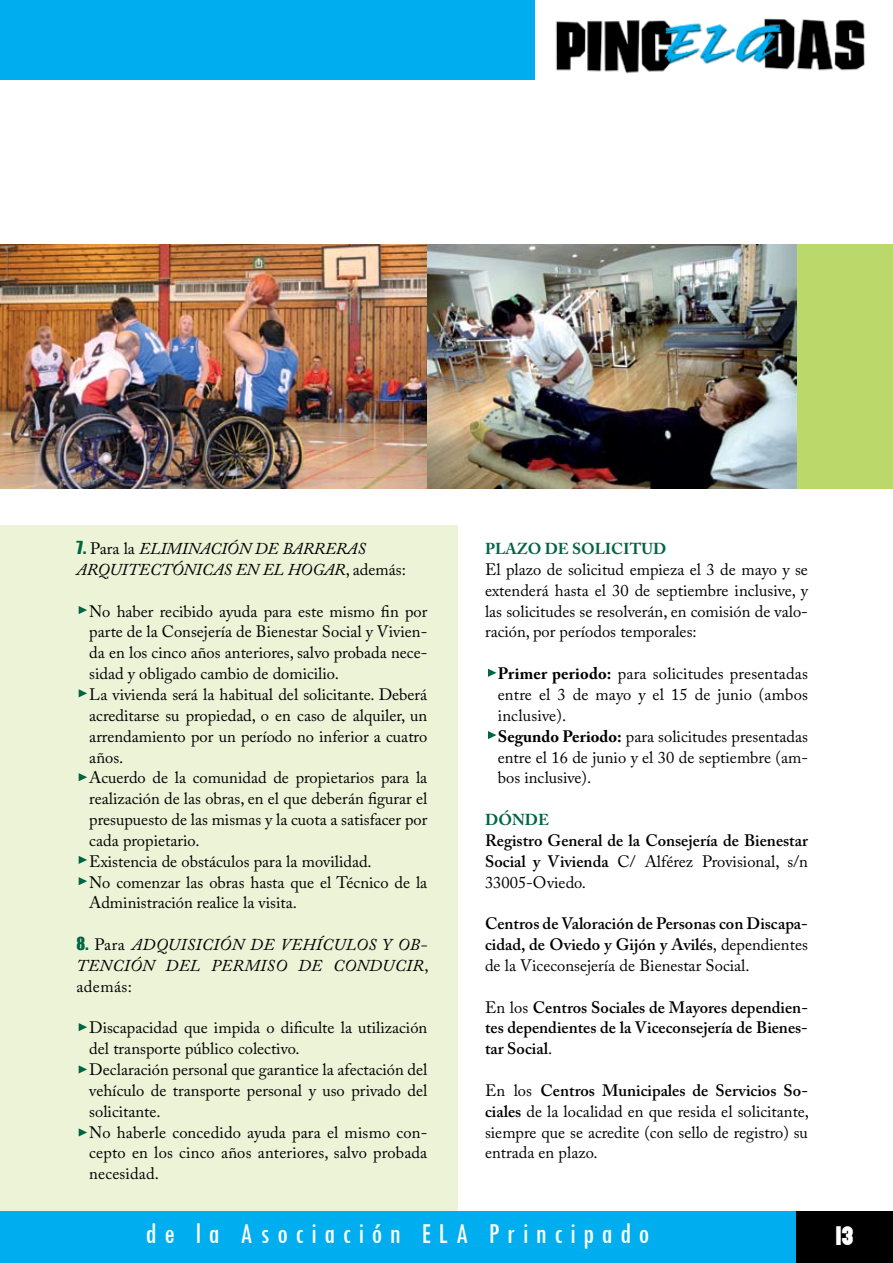
<style>
.page{position:relative;width:893px;height:1263px;background:#fff}
.page>*{position:absolute;margin:0;border:0;box-sizing:border-box;transform-origin:0 0}
.t1{font:700 condensed 37.5px "Utility";color:#fff}
.t2{font:condensed 30px "Tw Cen";letter-spacing:.25em;color:#fff}
.t3{font:16.5px/20.9px "Adobe Caslon Pro";color:#000}
.t4{font:600 16.5px/20.9px "Adobe Caslon Pro";color:#000;text-align:justify}
.t5{font:italic 16.5px/20.9px "Adobe Caslon Pro";letter-spacing:.01em;color:#000}
.t6{font:700 15.75px "Adobe Caslon Pro";color:#006543}
.s1{font-family:"Impact";font-style:normal;color:#006543}
.s2{font-style:normal}
.s3{font-weight:700}
.s4{font-weight:400}
.s5{font-weight:600}
</style>
<div class="page">
<div style="left:0;top:525px;width:457px;height:727px;background:#ecf3d7"></div>
<div style="left:792px;top:244px;width:101px;height:245px;background:#bbd86b"></div>
<img style="left:0;top:244px;width:427px;height:245px">
<img style="left:555px;top:18px;width:310px;height:56px">
<div style="left:0;top:0;width:534px;height:79px;background:#00aeef"></div>
<div style="left:0;top:1212px;width:797px;height:51px;background:#00aeef"></div>
<div style="left:796px;top:1212px;width:97px;height:51px;background:#000"></div>
<img style="left:427px;top:244px;width:369px;height:245px">
<svg style="left:79px;top:606px;width:8px;height:8px"></svg>
<svg style="left:79px;top:689px;width:8px;height:8px"></svg>
<svg style="left:79px;top:773px;width:8px;height:8px"></svg>
<svg style="left:79px;top:856px;width:8px;height:8px"></svg>
<svg style="left:79px;top:877px;width:8px;height:8px"></svg>
<svg style="left:79px;top:1023px;width:8px;height:8px"></svg>
<svg style="left:79px;top:1065px;width:8px;height:8px"></svg>
<svg style="left:79px;top:1128px;width:8px;height:8px"></svg>
<svg style="left:488px;top:731px;width:8px;height:8px"></svg>
<svg style="left:488px;top:669px;width:8px;height:8px"></svg>
<p class="t5" style="left:77px;top:538px;width:331px"><span class="s1">7.</span> <span class="s2">Para la</span> ELIMINACIÓN DE BARRERAS<br>ARQUITECTÓNICAS EN EL HOGAR<span class="s2">, además:</span></p>
<p class="t3" style="left:89px;top:600px;width:340px">No haber recibido ayuda para este mismo fin por parte de la Consejería de Bienestar Social y Vivien&shy;da en los cinco años anteriores, salvo probada nece&shy;sidad y obligado cambio de domicilio.<br>La vivienda será la habitual del solicitante. Deberá acreditarse su propiedad, o en caso de alquiler, un arrendamiento por un período no inferior a cuatro años.<br>Acuerdo de la comunidad de propietarios para la realización de las obras, en el que deberán figurar el presupuesto de las mismas y la cuota a satisfacer por cada propietario.<br>Existencia de obstáculos para la movilidad.<br>No comenzar las obras hasta que el Técnico de la Administración realice la visita.</p>
<p class="t5" style="left:77px;top:934px;width:353px;text-align:justify"><span class="s1">8.</span> <span class="s2">Para</span> ADQUISICIÓN DE VEHÍCULOS Y OB-TENCIÓN DEL PERMISO DE CONDUCIR<span class="s2">, además:</span></p>
<p class="t3" style="left:89px;top:1017px;width:340px">Discapacidad que impida o dificulte la utilización del transporte público colectivo.<br>Declaración personal que garantice la afectación del vehículo de transporte personal y uso privado del solicitante.<br>No haberle concedido ayuda para el mismo con&shy;cepto en los cinco años anteriores, salvo probada necesidad.</p>
<p class="t6" style="left:485px;top:539px;width:183px">PLAZO DE SOLICITUD</p>
<p class="t3" style="left:485px;top:559px;width:324px;text-align:justify">El plazo de solicitud empieza el 3 de mayo y se extenderá hasta el 30 de septiembre inclusive, y las solicitudes se resolverán, en comisión de valo&shy;ración, por períodos temporales:</p>
<p class="t3" style="left:498px;top:663px;width:312px"><span class="s3">Primer periodo:</span> para solicitudes presentadas entre el 3 de mayo y el 15 de junio (ambos inclusive).<br><span class="s3">Segundo Periodo:</span> para solicitudes presentadas entre el 16 de junio y el 30 de septiembre (am&shy;bos inclusive).</p>
<p class="t6" style="left:485px;top:810px;width:66px">DÓNDE</p>
<p class="t4" style="left:485px;top:830px;width:324px">Registro General de la Consejería de Bienestar Social y Vivienda <span class="s4">C/ Alférez Provisional, s/n 33005-Oviedo.</span></p>
<p class="t4" style="left:485px;top:913px;width:324px">Centros de Valoración de Personas con Discapa&shy;cidad, de Oviedo y Gijón y Avilés<span class="s4">, dependientes de la Viceconsejería de Bienestar Social.</span></p>
<p class="t4" style="left:485px;top:996px;width:324px"><span class="s4">En los</span> Centros Sociales de Mayores dependien&shy;tes dependientes de la Viceconsejería de Bienes&shy;tar Social<span class="s4">.</span></p>
<p class="t3" style="left:485px;top:1080px;width:325px;text-align:justify">En los <span class="s5">Centros Municipales de Servicios So&shy;ciales</span> de la localidad en que resida el solicitante, siempre que se acredite (con sello de registro) su entrada en plazo.</p>
<h2 class="t2" style="left:146px;top:1215px;width:505px">de la Asociación ELA Principado</h2>
<h1 class="t1" style="left:836px;top:1215px;width:20px">13</h1>
</div>
